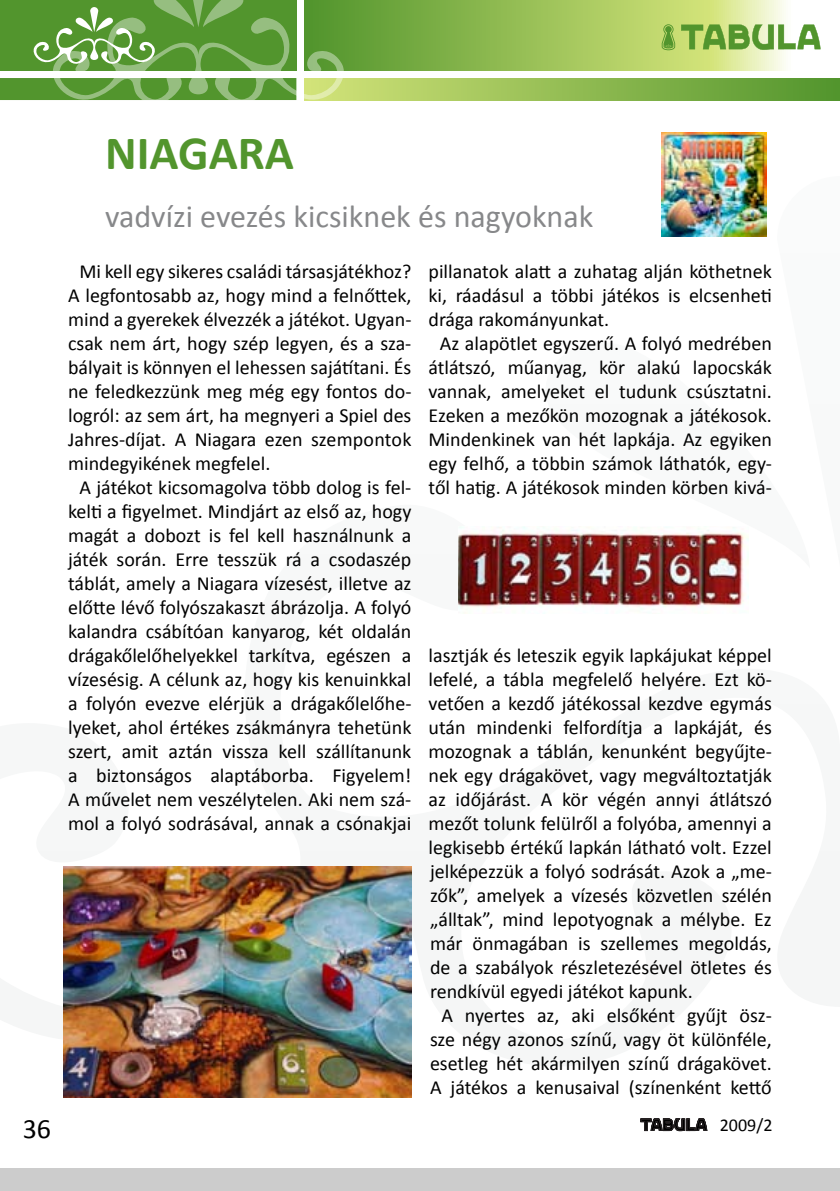
<style>
.page{position:relative;width:840px;height:1191px;background:#fff}
.page>*{position:absolute;margin:0;border:0;box-sizing:border-box;transform-origin:0 0}
.t1{font:700 48px "Calibri";color:#52952d}
.t2{font:32px "Calibri";color:#87888a}
.t3{font:28px "Calibri";color:#000}
.t4{font:20px/24px "Calibri";color:#000;text-align:justify}
.t5{font:18px "Calibri";color:#000}
</style>
<div class="page">
<div style="left:0;top:1168px;width:839px;height:23px;background:#ccc"></div>
<img style="left:64px;top:866px;width:347px;height:231px">
<img style="left:458px;top:526px;width:290px;height:84px">
<img style="left:661px;top:133px;width:104px;height:104px">
<svg style="left:640px;top:1118px;width:66px;height:13px"></svg>
<svg style="left:343px;top:0;width:478px;height:70px;background:#a4c769"></svg>
<div style="left:304px;top:78px;width:535px;height:22px;background:linear-gradient(to right,#d3e47a,#52952d)"></div>
<svg style="left:0;top:0;width:343px;height:101px;background:#77ab58"></svg>
<svg style="left:680px;top:25px;width:140px;height:25px;background:#95be6d"></svg>
<svg style="left:661px;top:24px;width:13px;height:26px"></svg>
<h1 class="t1" style="left:105px;top:123px;width:190px">NIAGARA</h1>
<h2 class="t2" style="left:105px;top:196px;width:489px">vadvízi evezés kicsiknek és nagyoknak</h2>
<p class="t4" style="left:79px;top:258px;width:333px">Mi kell egy sikeres családi társasjátékhoz?</p>
<p class="t4" style="left:68px;top:282px;width:344px">A legfontosabb az, hogy mind a felnőttek,</p>
<p class="t4" style="left:68px;top:306px;width:345px">mind a gyerekek élvezzék a játékot. Ugyan-</p>
<p class="t4" style="left:68px;top:330px;width:344px">csak nem árt, hogy szép legyen, és a sza-</p>
<p class="t4" style="left:68px;top:354px;width:344px">bályait is könnyen el lehessen sajátítani. És</p>
<p class="t4" style="left:68px;top:378px;width:344px">ne feledkezzünk meg még egy fontos do-</p>
<p class="t4" style="left:68px;top:402px;width:345px">logról: az sem árt, ha megnyeri a Spiel des</p>
<p class="t4" style="left:68px;top:426px;width:344px">Jahres-díjat. A Niagara ezen szempontok</p>
<p class="t4" style="left:68px;top:450px;width:204px">mindegyikének megfelel.</p>
<p class="t4" style="left:79px;top:474px;width:333px">A játékot kicsomagolva több dolog is fel-</p>
<p class="t4" style="left:68px;top:498px;width:344px">kelti a figyelmet. Mindjárt az első az, hogy</p>
<p class="t4" style="left:68px;top:522px;width:344px">magát a dobozt is fel kell használnunk a</p>
<p class="t4" style="left:68px;top:546px;width:344px">játék során. Erre tesszük rá a csodaszép</p>
<p class="t4" style="left:68px;top:570px;width:345px">táblát, amely a Niagara vízesést, illetve az</p>
<p class="t4" style="left:68px;top:594px;width:344px">előtte lévő folyószakaszt ábrázolja. A folyó</p>
<p class="t4" style="left:68px;top:618px;width:344px">kalandra csábítóan kanyarog, két oldalán</p>
<p class="t4" style="left:68px;top:642px;width:345px">drágakőlelőhelyekkel tarkítva, egészen a</p>
<p class="t4" style="left:68px;top:666px;width:344px">vízesésig. A célunk az, hogy kis kenuinkkal</p>
<p class="t4" style="left:68px;top:690px;width:344px">a folyón evezve elérjük a drágakőlelőhe-</p>
<p class="t4" style="left:68px;top:714px;width:344px">lyeket, ahol értékes zsákmányra tehetünk</p>
<p class="t4" style="left:68px;top:738px;width:344px">szert, amit aztán vissza kell szállítanunk</p>
<p class="t4" style="left:68px;top:762px;width:344px">a biztonságos alaptáborba. Figyelem!</p>
<p class="t4" style="left:68px;top:786px;width:344px">A művelet nem veszélytelen. Aki nem szá-</p>
<p class="t4" style="left:68px;top:810px;width:344px">mol a folyó sodrásával, annak a csónakjai</p>
<p class="t4" style="left:428px;top:258px;width:344px">pillanatok alatt a zuhatag alján köthetnek</p>
<p class="t4" style="left:428px;top:282px;width:344px">ki, ráadásul a többi játékos is elcsenheti</p>
<p class="t4" style="left:428px;top:306px;width:182px">drága rakományunkat.</p>
<p class="t4" style="left:439px;top:330px;width:333px">Az alapötlet egyszerű. A folyó medrében</p>
<p class="t4" style="left:428px;top:354px;width:344px">átlátszó, műanyag, kör alakú lapocskák</p>
<p class="t4" style="left:428px;top:378px;width:344px">vannak, amelyeket el tudunk csúsztatni.</p>
<p class="t4" style="left:428px;top:402px;width:344px">Ezeken a mezőkön mozognak a játékosok.</p>
<p class="t4" style="left:428px;top:426px;width:344px">Mindenkinek van hét lapkája. Az egyiken</p>
<p class="t4" style="left:428px;top:450px;width:344px">egy felhő, a többin számok láthatók, egy-</p>
<p class="t4" style="left:428px;top:474px;width:344px">től hatig. A játékosok minden körben kivá-</p>
<p class="t4" style="left:428px;top:642px;width:345px">lasztják és leteszik egyik lapkájukat képpel lefelé, a tábla megfelelő helyére. Ezt kö&shy;vetően a kezdő játékossal kezdve egymás után mindenki felfordítja a lapkáját, és mozognak a táblán, kenunként begyűjte&shy;nek egy drágakövet, vagy megváltoztatják az időjárást. A kör végén annyi átlátszó mezőt tolunk felülről a folyóba, amennyi a legkisebb értékű lapkán látható volt. Ezzel jelképezzük a folyó sodrását. Azok a „me&shy;zők”, amelyek a vízesés közvetlen szélén „álltak”, mind lepotyognak a mélybe. Ez már önmagában is szellemes megoldás, de a szabályok részletezésével ötletes és rendkívül egyedi játékot kapunk.</p>
<p class="t4" style="left:430px;top:1002px;width:343px;text-align:center">A nyertes az, aki elsőként gyűjt ös - sze négy azonos színű, vagy öt különféle, esetleg hét akármilyen színű drágakövet.<br>A játékos a kenusaival (színenként kettő</p>
<h3 class="t3" style="left:23px;top:1111px;width:30px">36</h3>
<p class="t5" style="left:719px;top:1113px;width:54px">2009/2</p>
</div>
